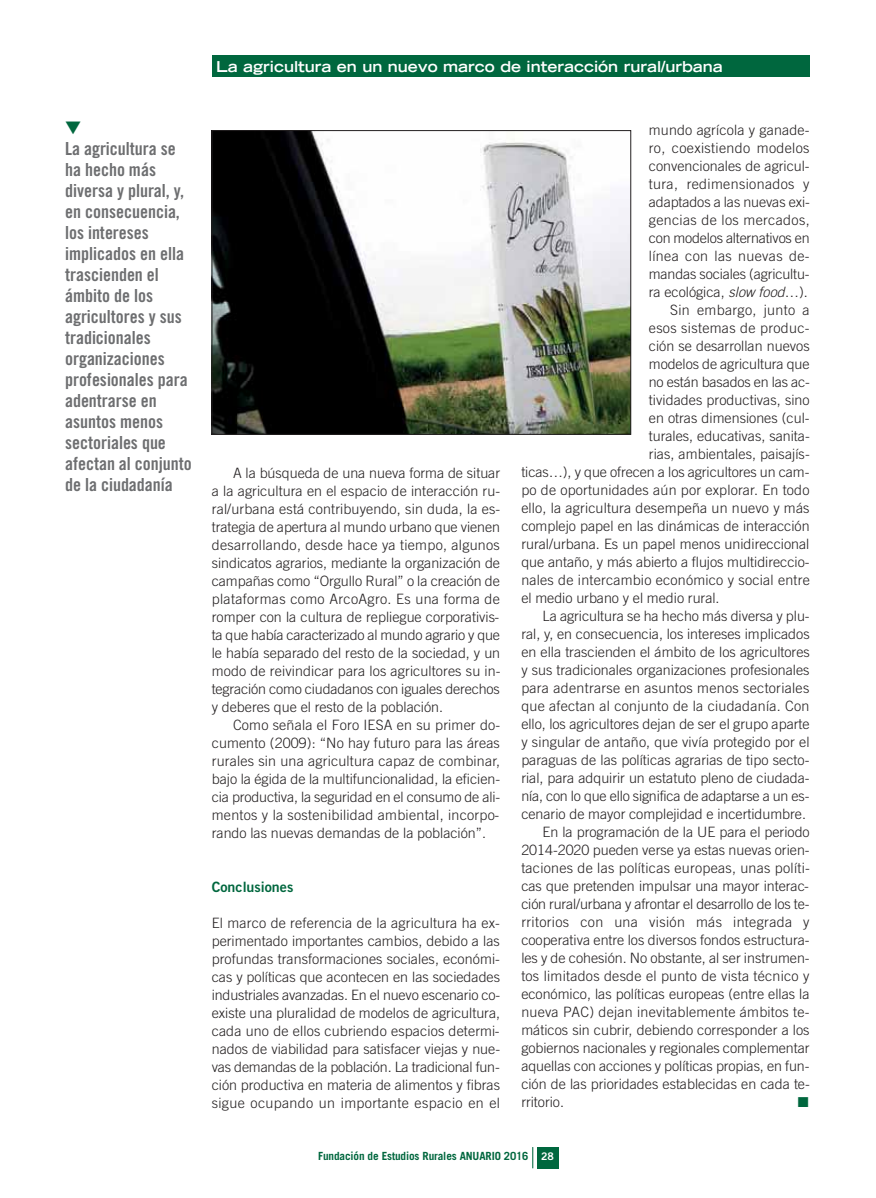
<style>
.page{position:relative;width:876px;height:1198px;background:#fff}
.page>*{position:absolute;margin:0;border:0;box-sizing:border-box;transform-origin:0 0}
.t1{font:18px/21px "Trade Gothic Bold Cond Twenty";color:#6d6e70}
.t2{font:700 expanded 15px "Trade Gothic LH";color:#fff}
.t3{font:300 14.25px/18px "Trade Gothic";color:#231f20;text-align:justify}
.t4{font:300 14.25px "Trade Gothic";letter-spacing:.02em;color:#231f20}
.t5{font:300 14.25px "Trade Gothic";letter-spacing:.025em;color:#231f20}
.t6{font:14.25px "Trade Gothic Bold Two";color:#00673e}
.t7{font:14.25px "Zapf Dingbats";color:#00673e}
.t8{font:700 11.25px "Trade Gothic";letter-spacing:-.01em;color:#00673e}
.s1{font-style:italic}
.s2{font-family:"Trade Gothic Bold Two";font-weight:400;font-size:10.5px;color:#fff}
</style>
<div class="page">
<div style="left:212px;top:55px;width:597px;height:22px;background:#00673e"></div>
<div style="left:537px;top:1147px;width:21px;height:21px;background:#00673e"></div>
<svg style="left:532px;top:1147px;width:1px;height:21px"></svg>
<img style="left:214px;top:132px;width:414px;height:301px">
<div style="left:212px;top:130px;width:418px;height:305px;border:1px solid #231f20"></div>
<p class="t1" style="left:65px;top:139px;width:128px">La agricultura se ha hecho más diversa y plural, y, en consecuencia, los intereses implicados en ella trascienden el ámbito de los agricultores y sus tradicionales organizaciones profesionales para adentrarse en asuntos menos sectoriales que afectan al conjunto de la ciudadanía</p>
<p class="t2" style="left:216px;top:61px;width:508px">La agricultura en un nuevo marco de interacción rural/urbana</p>
<p class="t3" style="left:212px;top:465px;width:290px;text-indent:21px">A la búsqueda de una nueva forma de situar a la agricultura en el espacio de interacción ru&shy;ral/urbana está contribuyendo, sin duda, la es&shy;trategia de apertura al mundo urbano que vienen desarrollando, desde hace ya tiempo, algunos sindicatos agrarios, mediante la organización de campañas como “Orgullo Rural” o la creación de plataformas como ArcoAgro. Es una forma de romper con la cultura de repliegue corporativis&shy;ta que había caracterizado al mundo agrario y que le había separado del resto de la sociedad, y un modo de reivindicar para los agricultores su in&shy;tegración como ciudadanos con iguales derechos y deberes que el resto de la población.</p>
<p class="t3" style="left:212px;top:717px;width:290px;text-indent:21px">Como señala el Foro IESA en su primer do&shy;cumento (2009): “No hay futuro para las áreas rurales sin una agricultura capaz de combinar, bajo la égida de la multifuncionalidad, la eficien&shy;cia productiva, la seguridad en el consumo de ali&shy;mentos y la sostenibilidad ambiental, incorpo&shy;rando las nuevas demandas de la población”.</p>
<p class="t6" style="left:212px;top:881px;width:83px">Conclusiones</p>
<p class="t3" style="left:212px;top:915px;width:290px">El marco de referencia de la agricultura ha ex&shy;perimentado importantes cambios, debido a las profundas transformaciones sociales, económi&shy;cas y políticas que acontecen en las sociedades industriales avanzadas. En el nuevo escenario co&shy;existe una pluralidad de modelos de agricultura, cada uno de ellos cubriendo espacios determi&shy;nados de viabilidad para satisfacer viejas y nue&shy;vas demandas de la población. La tradicional fun&shy;ción productiva en materia de alimentos y fibras sigue ocupando un importante espacio en el</p>
<p class="t3" style="left:648px;top:123px;width:162px">mundo agrícola y ganade-</p>
<p class="t5" style="left:648px;top:143px;width:162px">ro, coexistiendo modelos</p>
<p class="t3" style="left:648px;top:159px;width:162px">convencionales de agricul-</p>
<p class="t5" style="left:648px;top:179px;width:162px">tura, redimensionados y</p>
<p class="t3" style="left:648px;top:195px;width:162px">adaptados a las nuevas exi-</p>
<p class="t5" style="left:648px;top:215px;width:162px">gencias de los mercados,</p>
<p class="t3" style="left:648px;top:231px;width:162px">con modelos alternativos en</p>
<p class="t5" style="left:648px;top:251px;width:162px">línea con las nuevas de-</p>
<p class="t3" style="left:648px;top:267px;width:162px">mandas sociales (agricultu-</p>
<p class="t3" style="left:648px;top:285px;width:160px">ra ecológica, <span class="s1">slow food</span>…).</p>
<p class="t5" style="left:670px;top:305px;width:141px">Sin embargo, junto a</p>
<p class="t5" style="left:648px;top:323px;width:162px">esos sistemas de produc-</p>
<p class="t3" style="left:648px;top:339px;width:162px">ción se desarrollan nuevos</p>
<p class="t3" style="left:648px;top:357px;width:162px">modelos de agricultura que</p>
<p class="t3" style="left:648px;top:375px;width:162px">no están basados en las ac-</p>
<p class="t3" style="left:648px;top:393px;width:162px">tividades productivas, sino</p>
<p class="t3" style="left:648px;top:411px;width:162px">en otras dimensiones (cul-</p>
<p class="t3" style="left:648px;top:429px;width:162px">turales, educativas, sanita-</p>
<p class="t3" style="left:648px;top:447px;width:162px">rias, ambientales, paisajís-</p>
<p class="t3" style="left:521px;top:465px;width:289px">ticas…), y que ofrecen a los agricultores un cam-</p>
<p class="t3" style="left:521px;top:483px;width:289px">po de oportunidades aún por explorar. En todo</p>
<p class="t3" style="left:521px;top:501px;width:290px">ello, la agricultura desempeña un nuevo y más</p>
<p class="t3" style="left:521px;top:519px;width:290px">complejo papel en las dinámicas de interacción</p>
<p class="t3" style="left:521px;top:537px;width:289px">rural/urbana. Es un papel menos unidireccional</p>
<p class="t3" style="left:521px;top:555px;width:290px">que antaño, y más abierto a flujos multidireccio-</p>
<p class="t3" style="left:521px;top:573px;width:290px">nales de intercambio económico y social entre</p>
<p class="t3" style="left:521px;top:591px;width:200px">el medio urbano y el medio rural.</p>
<p class="t3" style="left:542px;top:609px;width:268px">La agricultura se ha hecho más diversa y plu-</p>
<p class="t3" style="left:521px;top:627px;width:290px">ral, y, en consecuencia, los intereses implicados</p>
<p class="t3" style="left:521px;top:645px;width:290px">en ella trascienden el ámbito de los agricultores</p>
<p class="t3" style="left:521px;top:663px;width:289px">y sus tradicionales organizaciones profesionales</p>
<p class="t4" style="left:521px;top:683px;width:289px">para adentrarse en asuntos menos sectoriales</p>
<p class="t4" style="left:521px;top:701px;width:289px">que afectan al conjunto de la ciudadanía. Con</p>
<p class="t3" style="left:521px;top:717px;width:290px">ello, los agricultores dejan de ser el grupo aparte</p>
<p class="t3" style="left:521px;top:735px;width:290px">y singular de antaño, que vivía protegido por el</p>
<p class="t3" style="left:521px;top:753px;width:289px">paraguas de las políticas agrarias de tipo secto-</p>
<p class="t3" style="left:521px;top:771px;width:290px">rial, para adquirir un estatuto pleno de ciudada-</p>
<p class="t3" style="left:521px;top:789px;width:289px">nía, con lo que ello significa de adaptarse a un es-</p>
<p class="t3" style="left:521px;top:807px;width:286px">cenario de mayor complejidad e incertidumbre.</p>
<p class="t3" style="left:542px;top:825px;width:268px">En la programación de la UE para el periodo</p>
<p class="t3" style="left:521px;top:843px;width:290px">2014-2020 pueden verse ya estas nuevas orien-</p>
<p class="t4" style="left:521px;top:863px;width:290px">taciones de las políticas europeas, unas políti-</p>
<p class="t3" style="left:521px;top:879px;width:289px">cas que pretenden impulsar una mayor interac-</p>
<p class="t3" style="left:521px;top:897px;width:289px">ción rural/urbana y afrontar el desarrollo de los te-</p>
<p class="t5" style="left:521px;top:917px;width:290px">rritorios con una visión más integrada y</p>
<p class="t3" style="left:521px;top:933px;width:290px">cooperativa entre los diversos fondos estructura-</p>
<p class="t3" style="left:521px;top:951px;width:290px">les y de cohesión. No obstante, al ser instrumen-</p>
<p class="t4" style="left:521px;top:971px;width:289px">tos limitados desde el punto de vista técnico y</p>
<p class="t3" style="left:521px;top:987px;width:290px">económico, las políticas europeas (entre ellas la</p>
<p class="t3" style="left:521px;top:1005px;width:289px">nueva PAC) dejan inevitablemente ámbitos te-</p>
<p class="t3" style="left:521px;top:1023px;width:290px">máticos sin cubrir, debiendo corresponder a los</p>
<p class="t3" style="left:521px;top:1041px;width:290px">gobiernos nacionales y regionales complementar</p>
<p class="t3" style="left:521px;top:1059px;width:289px">aquellas con acciones y políticas propias, en fun-</p>
<p class="t3" style="left:521px;top:1077px;width:290px">ción de las prioridades establecidas en cada te-</p>
<p class="t3" style="left:521px;top:1095px;width:44px">rritorio.</p>
<p class="t7" style="left:797px;top:1096px;width:12px">■</p>
<p class="t8" style="left:318px;top:1152px;width:237px">Fundación de Estudios Rurales ANUARIO 2016 <span class="s2">28</span></p>
</div>
